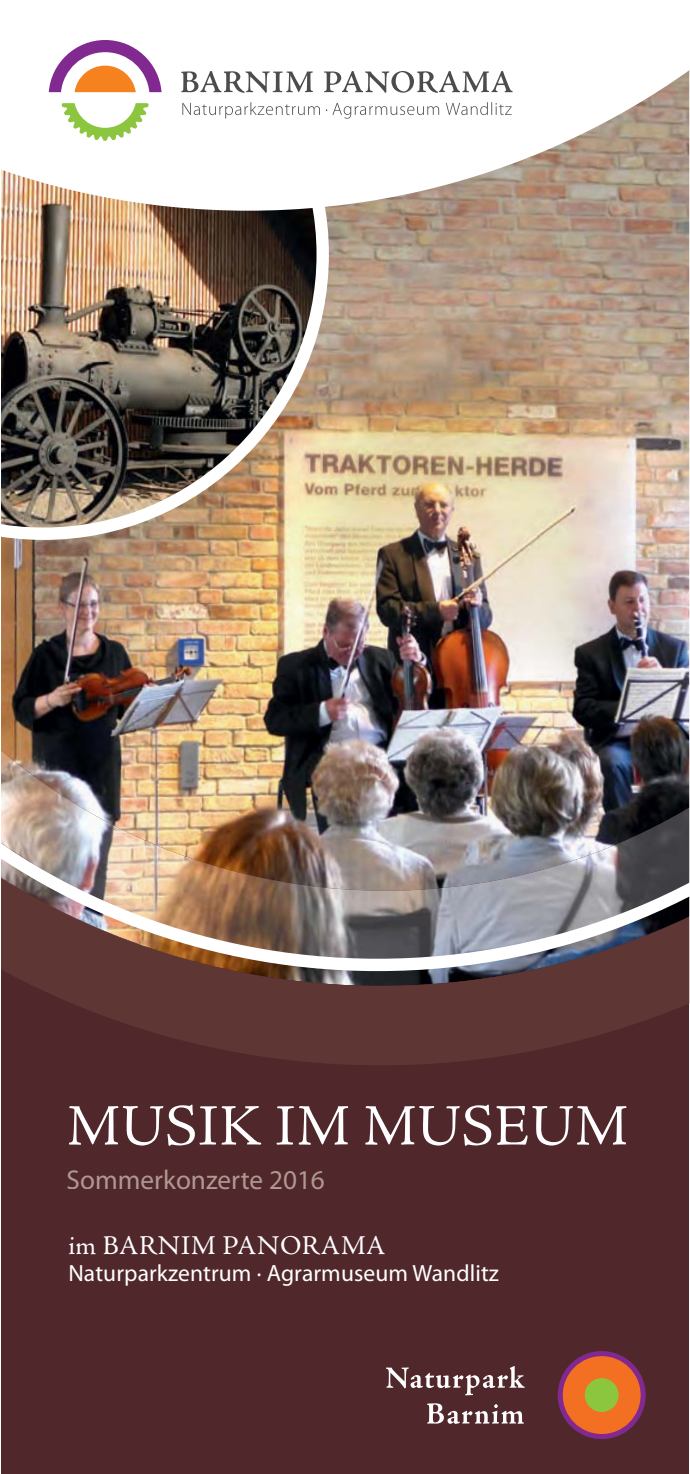
<style>
.page{position:relative;width:690px;height:1474px;background:#fff}
.page>*{position:absolute;margin:0;border:0;box-sizing:border-box;transform-origin:0 0}
.t1{font:58.8px "Adobe Jenson Pro";letter-spacing:.005em;color:#fff}
.t2{font:27.3px "Myriad Pro";color:#af9891}
.t3{font:27.3px "Adobe Jenson Pro";letter-spacing:.025em;color:#fff}
.t4{font:23.45px "Myriad Pro";letter-spacing:.005em;color:#fff}
</style>
<div class="page">
<div style="left:1px;top:621px;width:688px;height:852px;background:#50272b"></div>
<img style="left:1px;top:211px;width:688px;height:508px">
<svg style="left:35px;top:986px;width:654px;height:79px;fill:#5e3734"></svg>
<img style="left:5px;top:971px;width:684px;height:15px">
<img style="left:1px;top:211px;width:328px;height:329px">
<img style="left:1px;top:719px;width:688px;height:252px">
<svg style="left:558px;top:1351px;width:88px;height:88px"></svg>
<div style="left:563px;top:1356px;width:77px;height:78px;background:#f36f21;border-radius:50%"></div>
<div style="left:585px;top:1378px;width:33px;height:34px;background:#8cc63f;border-radius:50%"></div>
<svg style="left:386px;top:1366px;width:139px;height:29px"></svg>
<svg style="left:427px;top:1403px;width:97px;height:20px"></svg>
<svg style="left:1px;top:70px;width:688px;height:141px"></svg>
<svg style="left:182px;top:102px;width:138px;height:16px"></svg>
<svg style="left:326px;top:103px;width:113px;height:16px"></svg>
<svg style="left:446px;top:102px;width:66px;height:13px"></svg>
<svg style="left:181px;top:71px;width:132px;height:22px"></svg>
<svg style="left:324px;top:71px;width:189px;height:22px"></svg>
<svg style="left:62px;top:103px;width:87px;height:38px"></svg>
<svg style="left:49px;top:40px;width:113px;height:52px"></svg>
<h1 class="t1" style="left:67px;top:1089px;width:563px">MUSIK IM MUSEUM</h1>
<p class="t2" style="left:67px;top:1169px;width:260px">Sommerkonzerte 2016</p>
<p class="t3" style="left:68px;top:1228px;width:319px">im BARNIM PANORAMA</p>
<p class="t4" style="left:68px;top:1264px;width:432px">Naturparkzentrum · Agrarmuseum Wandlitz</p>
</div>
